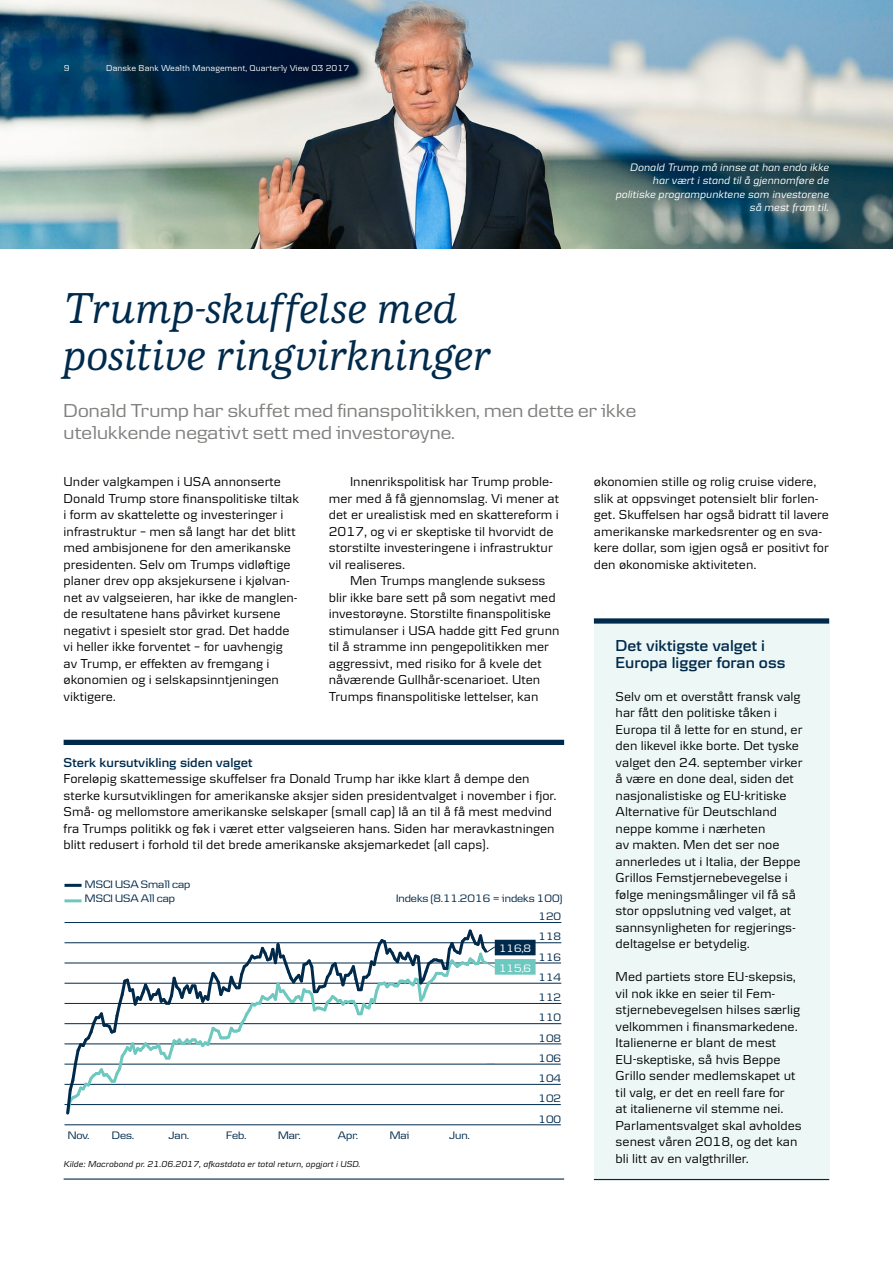
<style>
.page{position:relative;width:893px;height:1263px;background:#fff}
.page>*{position:absolute;margin:0;border:0;box-sizing:border-box;transform-origin:0 0}
.t1{font:italic 500 45px "Danske Human";letter-spacing:-.005em;color:#002a4b}
.DB_Newsletter_Intro{font:19.5px/22.5px "Danske Headline";letter-spacing:.01em;color:#7f817d}
.DB_Newsletter_Bodyco{font:600 16.5px/16.5px "Danske Textv 2";color:#002a4b}
.DB_Newsletter_Bodyco-2{font:13.5px/16.5px "Danske Textv 2";color:#000}
.Tekst_indryk{font:13.5px/16.5px "Danske Textv 2";color:#000}
.DB_Newsletter_Bodyco-3{font:600 13.5px "Danske Textv 2";color:#002a4b}
.t2{font:11.25px/13.5px "Danske Headline";color:#002a4b}
.Tekst_indryk-2{font:italic 11.25px/13.5px "Danske Textv 2";color:#fff;text-align:right}
.t3{font:11.25px/19.6px "Danske Headline";color:#fff}
.DB_A4_Bodycopy_Black{font:italic 9px "Danske Textv 2";letter-spacing:.005em;color:#000}
.DB_A4_Hickey_Gray{font:9px "Danske Text";letter-spacing:.005em;color:#fff}
.DB_A4_Pagina_Gray{font:9px "Danske Text";color:#fff}
</style>
<div class="page">
<img style="left:0;top:0;width:893px;height:249px">
<div style="left:594px;top:621px;width:235px;height:559px;background:#edf7f5"></div>
<div style="left:594px;top:618px;width:235px;height:6px;background:#002a4b"></div>
<hr style="left:594px;top:1179px;width:235px;height:1px;background:#002a4b">
<div style="left:64px;top:740px;width:500px;height:5px;background:#002a4b"></div>
<hr style="left:65px;top:1124px;width:496px;height:1px;background:#002a4b">
<hr style="left:65px;top:1104px;width:496px;height:1px;background:#002a4b">
<hr style="left:65px;top:1084px;width:496px;height:1px;background:#002a4b">
<hr style="left:65px;top:1064px;width:496px;height:1px;background:#002a4b">
<hr style="left:65px;top:1044px;width:496px;height:1px;background:#002a4b">
<hr style="left:65px;top:1023px;width:496px;height:1px;background:#002a4b">
<hr style="left:65px;top:1003px;width:496px;height:1px;background:#002a4b">
<hr style="left:65px;top:983px;width:496px;height:1px;background:#002a4b">
<hr style="left:65px;top:963px;width:496px;height:1px;background:#002a4b">
<hr style="left:65px;top:942px;width:496px;height:1px;background:#002a4b">
<hr style="left:65px;top:922px;width:496px;height:1px;background:#002a4b">
<hr style="left:65px;top:884px;width:17px;height:3px;background:#002a4b">
<hr style="left:65px;top:899px;width:17px;height:3px;background:#6dc8bf">
<svg style="left:64px;top:929px;width:472px;height:186px"></svg>
<hr style="left:64px;top:1178px;width:500px;height:1px;background:#002a4b">
<p class="DB_A4_Pagina_Gray" style="left:64px;top:63px;width:7px">9</p>
<p class="DB_A4_Hickey_Gray" style="left:106px;top:63px;width:244px">Danske Bank Wealth Management, Quarterly View Q3 2017</p>
<p class="t1" style="left:64px;top:283px;width:396px">Trump-skuffelse med</p>
<p class="t1" style="left:64px;top:330px;width:429px">positive ringvirkninger</p>
<p class="Tekst_indryk-2" style="left:616px;top:160px;width:215px">Donald Trump må innse at han enda ikke har vært i stand til å gjennomføre de politiske programpunktene som investorene så mest fram til.</p>
<p class="DB_Newsletter_Intro" style="left:64px;top:399px;width:574px">Donald Trump har skuffet med finanspolitikken, men dette er ikke utelukkende negativt sett med investorøyne.</p>
<p class="DB_Newsletter_Bodyco-2" style="left:64px;top:473px;width:237px">Under valgkampen i USA annonserte Donald Trump store finanspolitiske tiltak i form av skattelette og investeringer i infrastruktur – men så langt har det blitt med ambisjonene for den amerikanske presidenten. Selv om Trumps vidløftige planer drev opp aksjekursene i kjølvan&shy;net av valgseieren, har ikke de manglen&shy;de resultatene hans påvirket kursene negativt i spesielt stor grad. Det hadde vi heller ikke forventet – for uavhengig av Trump, er effekten av fremgang i økonomien og i selskapsinntjeningen viktigere.</p>
<p class="Tekst_indryk" style="left:329px;top:473px;width:232px;text-indent:21px">Innenrikspolitisk har Trump proble&shy;mer med å få gjennomslag. Vi mener at det er urealistisk med en skattereform i 2017, og vi er skeptiske til hvorvidt de storstilte investeringene i infrastruktur vil realiseres.</p>
<p class="Tekst_indryk" style="left:329px;top:572px;width:232px;text-indent:21px">Men Trumps manglende suksess blir ikke bare sett på som negativt med investorøyne. Storstilte finanspolitiske stimulanser i USA hadde gitt Fed grunn til å stramme inn pengepolitikken mer aggressivt, med risiko for å kvele det nåværende Gullhår-scenarioet. Uten Trumps finanspolitiske lettelser, kan</p>
<p class="DB_Newsletter_Bodyco-3" style="left:64px;top:755px;width:191px">Sterk kursutvikling siden valget</p>
<p class="DB_Newsletter_Bodyco-2" style="left:64px;top:770px;width:494px">Foreløpig skattemessige skuffelser fra Donald Trump har ikke klart å dempe den sterke kursutviklingen for amerikanske aksjer siden presidentvalget i november i fjor.<br>Små- og mellomstore amerikanske selskaper (small cap) lå an til å få mest medvind fra Trumps politikk og føk i været etter valgseieren hans. Siden har meravkastningen blitt redusert i forhold til det brede amerikanske aksjemarkedet (all caps).</p>
<p class="t2" style="left:85px;top:877px;width:107px">MSCI USA Small cap<br>MSCI USA All cap</p>
<p class="t2" style="left:396px;top:891px;width:168px">Indeks (8.11.2016 = indeks 100)</p>
<p class="t2" style="left:538px;top:909px;width:24px">120</p>
<p class="t3" style="left:499px;top:938px;width:34px">116,8<br>115,6</p>
<p class="t2" style="left:538px;top:930px;width:24px">118</p>
<p class="t2" style="left:538px;top:950px;width:24px">116</p>
<p class="t2" style="left:538px;top:970px;width:24px">114</p>
<p class="t2" style="left:538px;top:990px;width:24px">112</p>
<p class="t2" style="left:538px;top:1011px;width:24px">110</p>
<p class="t2" style="left:538px;top:1031px;width:24px">108</p>
<p class="t2" style="left:538px;top:1051px;width:24px">106</p>
<p class="t2" style="left:538px;top:1071px;width:24px">104</p>
<p class="t2" style="left:538px;top:1091px;width:24px">102</p>
<p class="t2" style="left:538px;top:1112px;width:24px">100</p>
<p class="t2" style="left:68px;top:1128px;width:23px">Nov.</p>
<p class="t2" style="left:112px;top:1128px;width:24px">Des.</p>
<p class="t2" style="left:169px;top:1128px;width:21px">Jan.</p>
<p class="t2" style="left:226px;top:1128px;width:22px">Feb.</p>
<p class="t2" style="left:278px;top:1128px;width:24px">Mar.</p>
<p class="t2" style="left:338px;top:1128px;width:22px">Apr.</p>
<p class="t2" style="left:390px;top:1128px;width:21px">Mai</p>
<p class="t2" style="left:449px;top:1128px;width:22px">Jun.</p>
<p class="DB_A4_Bodycopy_Black" style="left:64px;top:1158px;width:298px">Kilde: Macrobond pr. 21.06.2017, afkastdata er total return, opgjort i USD.</p>
<p class="Tekst_indryk" style="left:594px;top:473px;width:237px">økonomien stille og rolig cruise videre, slik at oppsvinget potensielt blir forlen&shy;get. Skuffelsen har også bidratt til lavere amerikanske markedsrenter og en sva&shy;kere dollar, som igjen også er positivt for den økonomiske aktiviteten.</p>
<p class="DB_Newsletter_Bodyco" style="left:616px;top:637px;width:171px">Det viktigste valget i<br>Europa ligger foran oss</p>
<p class="DB_Newsletter_Bodyco-2" style="left:616px;top:688px;width:188px">Selv om et overstått fransk valg har fått den politiske tåken i<br>Europa til å lette for en stund, er den likevel ikke borte. Det tyske valget den 24. september virker å være en done deal, siden det nasjonalistiske og EU-kritiske<br>Alternative für Deutschland neppe komme i nærheten<br>av makten. Men det ser noe annerledes ut i Italia, der Beppe<br>Grillos Femstjernebevegelse i følge meningsmålinger vil få så stor oppslutning ved valget, at sannsynligheten for regjerings&shy;deltagelse er betydelig.</p>
<p class="DB_Newsletter_Bodyco-2" style="left:616px;top:968px;width:188px">Med partiets store EU-skepsis, vil nok ikke en seier til Fem&shy;stjernebevegelsen hilses særlig velkommen i finansmarkedene.<br>Italienerne er blant de mest<br>EU-skeptiske, så hvis Beppe<br>Grillo sender medlemskapet ut til valg, er det en reell fare for<br>at italienerne vil stemme nei.<br>Parlamentsvalget skal avholdes senest våren 2018, og det kan bli litt av en valgthriller.</p>
</div>
